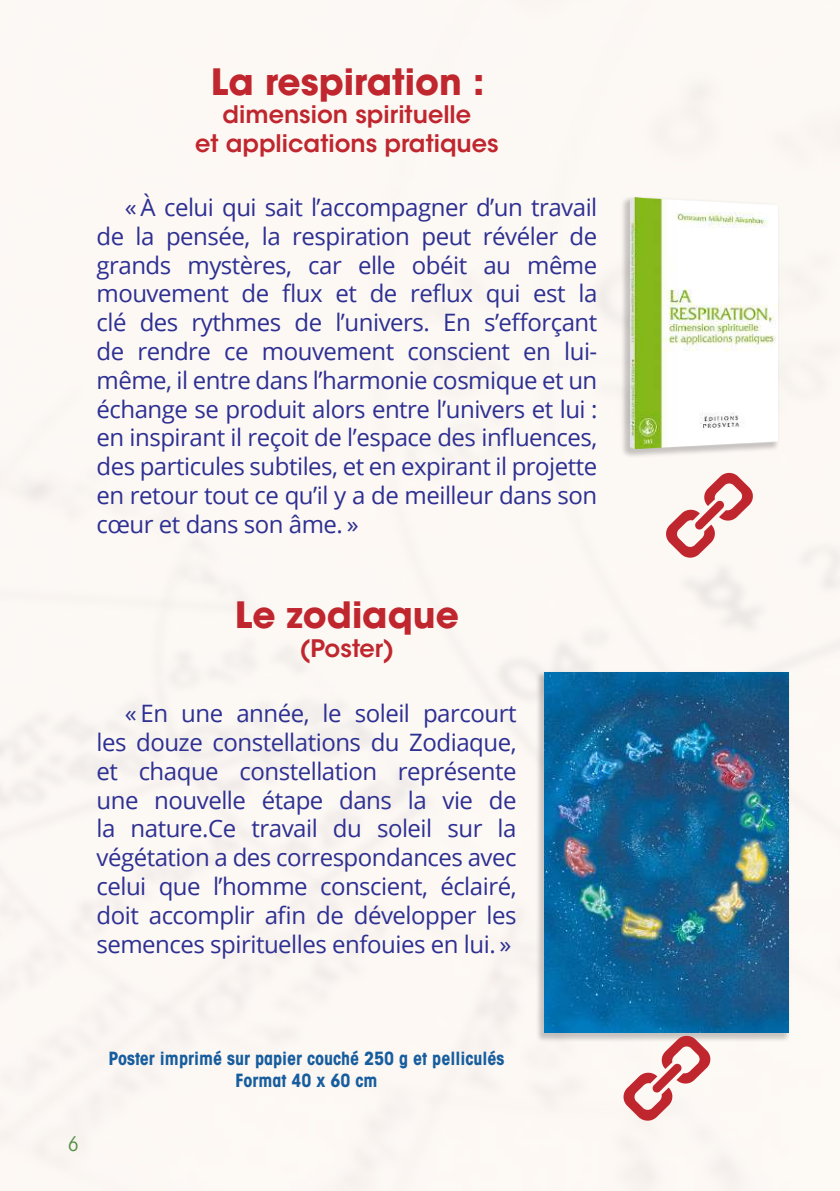
<style>
.page{position:relative;width:840px;height:1191px;background:#fff}
.page>*{position:absolute;margin:0;border:0;box-sizing:border-box;transform-origin:0 0}
.t1{font:700 36px "ITC Avant Garde Std";color:#c0262e}
.t2{font:24px/28.8px "Open Sans";letter-spacing:-.02em;color:#2e3092;text-align:justify}
.t3{font:600 24px/28.8px "ITC Avant Garde Std";color:#c0262e;text-align:center}
.t4{font:condensed 20px "ITC Avant Garde Std";color:#548f44}
.t5{font:700 condensed 18px/21.6px "ITC Avant Garde Std";color:#175d9e;text-align:center}
</style>
<div class="page">
<div style="left:619px;top:196px;width:160px;height:263px;background:#231f20;opacity:.25"></div>
<img style="left:629px;top:197px;width:148px;height:252px">
<svg style="left:664px;top:471px;width:89px;height:88px"></svg>
<div style="left:534px;top:670px;width:256px;height:373px;background:#231f20;opacity:.25"></div>
<img style="left:544px;top:672px;width:244px;height:360px">
<svg style="left:622px;top:1034px;width:89px;height:88px"></svg>
<h1 class="t1" style="left:211px;top:58px;width:275px">La respiration :</h1>
<p class="t3" style="left:195px;top:100px;width:305px">dimension spirituelle<br>et applications pratiques</p>
<p class="t2" style="left:96px;top:192px;width:502px;text-indent:28px">« À celui qui sait l’accompagner d’un travail de la pensée, la respiration peut révéler de grands mystères, car elle obéit au même mouvement de flux et de reflux qui est la clé des rythmes de l’univers. En s’efforçant de rendre ce mouvement conscient en lui&shy;même, il entre dans l’harmonie cosmique et un échange se produit alors entre l’univers et lui : en inspirant il reçoit de l’espace des influences, des particules subtiles, et en expirant il projette en retour tout ce qu’il y a de meilleur dans son cœur et dans son âme. »</p>
<h1 class="t1" style="left:235px;top:592px;width:225px">Le zodiaque</h1>
<p class="t3" style="left:299px;top:634px;width:96px">(Poster)</p>
<p class="t2" style="left:96px;top:698px;width:421px;text-indent:28px">« En une année, le soleil parcourt les douze constellations du Zodiaque, et chaque constellation représente une nouvelle étape dans la vie de la nature.Ce travail du soleil sur la végétation a des correspondances avec celui que l’homme conscient, éclairé, doit accomplir afin de développer les semences spirituelles enfouies en lui. »</p>
<p class="t4" style="left:68px;top:1131px;width:12px">6</p>
<p class="t5" style="left:109px;top:1047px;width:397px">Poster imprimé sur papier couché 250 g et pelliculés<br>Format 40 x 60 cm</p>
</div>
